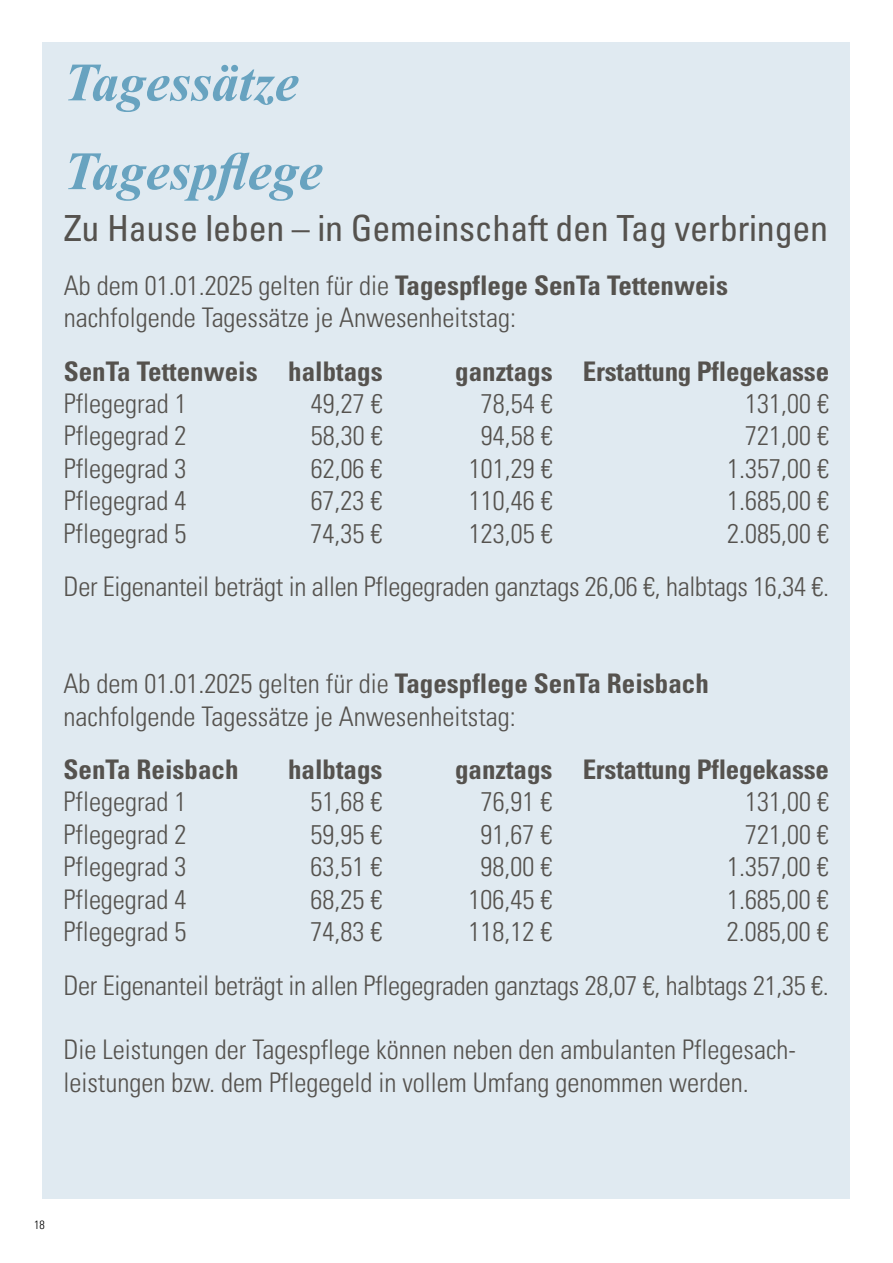
<style>
.page{position:relative;width:893px;height:1263px;background:#fff}
.page>*{position:absolute;margin:0;border:0;box-sizing:border-box;transform-origin:0 0}
.t1{font:italic 700 54px/88.8px "Times New Roman";color:#68a3c0}
.t2{font:condensed 36px "Univers LT Pro";letter-spacing:-.005em;color:#55524e}
.t3{font:300 condensed 27px/32.4px "Univers LT Pro";color:#55524e}
.t4{font:700 condensed 27px "Univers LT Pro";color:#55524e}
.t5{font:300 condensed 12px "Univers LT Pro";color:#000}
.s1{font-weight:700}
</style>
<div class="page">
<div style="left:43px;top:43px;width:807px;height:1156px;background:#e0eaf1"></div>
<h1 class="t1" style="left:64px;top:36px;width:260px">Tagessätze<br>Tagespflege</h1>
<h2 class="t2" style="left:64px;top:206px;width:766px">Zu Hause leben – in Gemeinschaft den Tag verbringen</h2>
<p class="t3" style="left:64px;top:268px;width:666px">Ab dem 01.01.2025 gelten für die <span class="s1">Tagespflege SenTa Tettenweis </span>nachfolgende Tagessätze je Anwesenheitstag:</p>
<p class="t4" style="left:64px;top:354px;width:320px">SenTa Tettenweis halbtags</p>
<p class="t4" style="left:455px;top:354px;width:375px">ganztags Erstattung Pflegekasse</p>
<p class="t3" style="left:64px;top:386px;width:124px">Pflegegrad 1</p>
<p class="t3" style="left:311px;top:386px;width:73px">49,27 €</p>
<p class="t3" style="left:481px;top:386px;width:73px">78,54 €</p>
<p class="t3" style="left:745px;top:386px;width:85px">131,00 €</p>
<p class="t3" style="left:64px;top:418px;width:124px">Pflegegrad 2</p>
<p class="t3" style="left:311px;top:418px;width:73px">58,30 €</p>
<p class="t3" style="left:481px;top:418px;width:73px">94,58 €</p>
<p class="t3" style="left:745px;top:418px;width:85px">721,00 €</p>
<p class="t3" style="left:64px;top:451px;width:124px">Pflegegrad 3</p>
<p class="t3" style="left:311px;top:451px;width:73px">62,06 €</p>
<p class="t3" style="left:469px;top:451px;width:85px">101,29 €</p>
<p class="t3" style="left:727px;top:451px;width:103px">1.357,00 €</p>
<p class="t3" style="left:64px;top:483px;width:124px">Pflegegrad 4</p>
<p class="t3" style="left:311px;top:483px;width:73px">67,23 €</p>
<p class="t3" style="left:469px;top:483px;width:85px">110,46 €</p>
<p class="t3" style="left:727px;top:483px;width:103px">1.685,00 €</p>
<p class="t3" style="left:64px;top:515px;width:124px">Pflegegrad 5</p>
<p class="t3" style="left:311px;top:515px;width:73px">74,35 €</p>
<p class="t3" style="left:469px;top:515px;width:85px">123,05 €</p>
<p class="t3" style="left:64px;top:505px;width:767px;line-height:53.4px;text-align:right">2.085,00 €<br>Der Eigenanteil beträgt in allen Pflegegraden ganztags 26,06 €, halbtags 16,34 €.</p>
<p class="t3" style="left:64px;top:666px;width:647px">Ab dem 01.01.2025 gelten für die <span class="s1">Tagespflege SenTa Reisbach </span>nachfolgende Tagessätze je Anwesenheitstag:</p>
<p class="t4" style="left:64px;top:753px;width:177px">SenTa Reisbach</p>
<p class="t4" style="left:288px;top:753px;width:96px">halbtags</p>
<p class="t4" style="left:455px;top:753px;width:375px">ganztags Erstattung Pflegekasse</p>
<p class="t3" style="left:64px;top:784px;width:124px">Pflegegrad 1</p>
<p class="t3" style="left:311px;top:784px;width:73px">51,68 €</p>
<p class="t3" style="left:481px;top:784px;width:73px">76,91 €</p>
<p class="t3" style="left:745px;top:784px;width:85px">131,00 €</p>
<p class="t3" style="left:64px;top:817px;width:124px">Pflegegrad 2</p>
<p class="t3" style="left:311px;top:817px;width:73px">59,95 €</p>
<p class="t3" style="left:481px;top:817px;width:73px">91,67 €</p>
<p class="t3" style="left:745px;top:817px;width:85px">721,00 €</p>
<p class="t3" style="left:64px;top:849px;width:124px">Pflegegrad 3</p>
<p class="t3" style="left:311px;top:849px;width:73px">63,51 €</p>
<p class="t3" style="left:481px;top:849px;width:73px">98,00 €</p>
<p class="t3" style="left:727px;top:849px;width:103px">1.357,00 €</p>
<p class="t3" style="left:64px;top:881px;width:124px">Pflegegrad 4</p>
<p class="t3" style="left:310px;top:881px;width:73px">68,25 €</p>
<p class="t3" style="left:469px;top:881px;width:85px">106,45 €</p>
<p class="t3" style="left:727px;top:881px;width:103px">1.685,00 €</p>
<p class="t3" style="left:63px;top:914px;width:124px">Pflegegrad 5</p>
<p class="t3" style="left:310px;top:914px;width:73px">74,83 €</p>
<p class="t3" style="left:469px;top:914px;width:85px">118,12 €</p>
<p class="t3" style="left:63px;top:903px;width:767px;line-height:53.4px;text-align:right">2.085,00 €<br>Der Eigenanteil beträgt in allen Pflegegraden ganztags 28,07 €, halbtags 21,35 €.</p>
<p class="t3" style="left:63px;top:1032px;width:734px">Die Leistungen der Tagespflege können neben den ambulanten Pflegesach&shy;leistungen bzw. dem Pflegegeld in vollem Umfang genommen werden.</p>
<p class="t5" style="left:34px;top:1217px;width:12px">18</p>
</div>
